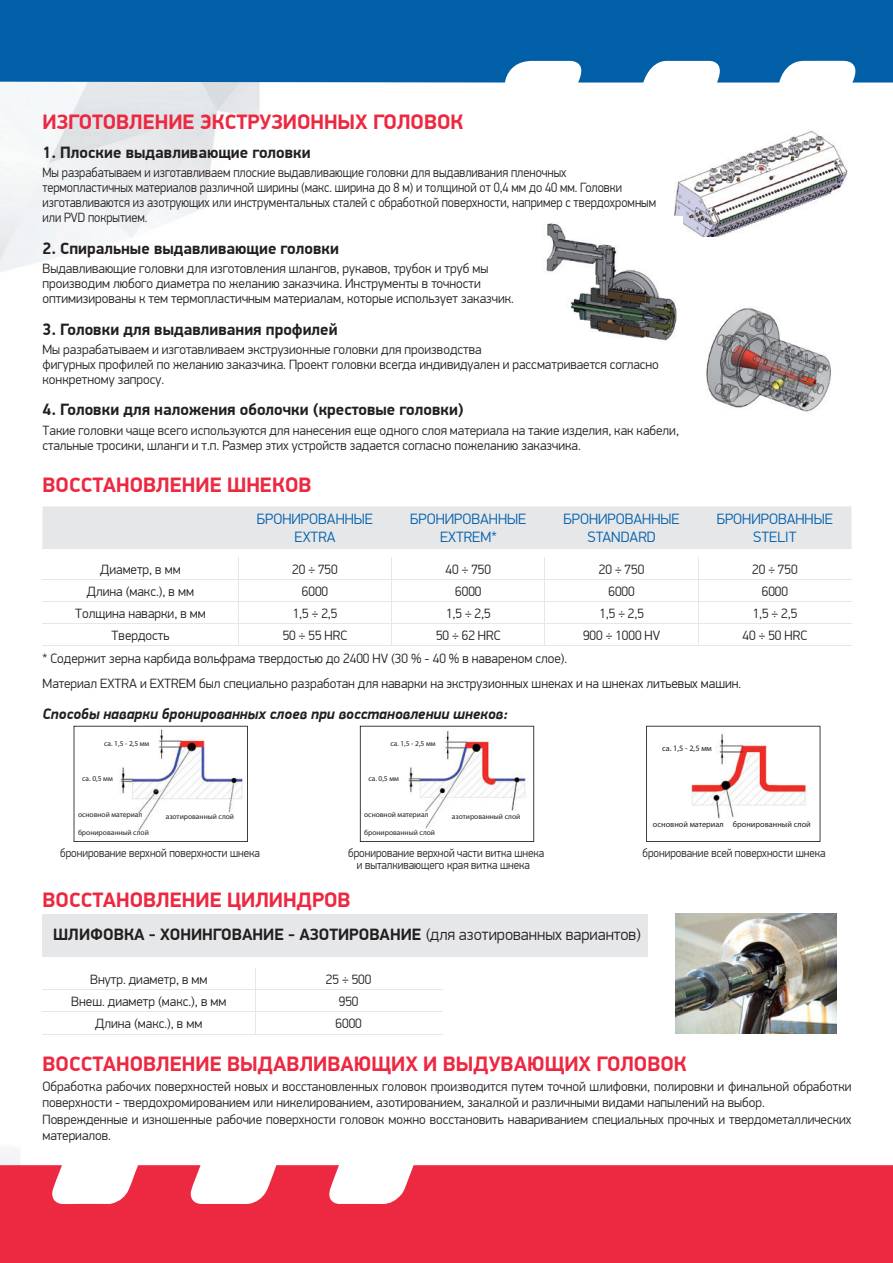
<style>
.page{position:relative;width:893px;height:1263px;background:#fff}
.page>*{position:absolute;margin:0;border:0;box-sizing:border-box;transform-origin:0 0}
.t1{font:700 21px "PF Din Display Pro";color:#ed2841}
.t2{font:700 16.5px "PF Din Display Pro";color:#231f20}
.t3{font:300 15px/18px "PF Din Display Pro";color:#015faa;text-align:center}
.t4{font:italic 700 15px "PF Din Display Pro";color:#231f20}
.t5{font:300 13.5px/15px "PF Din Display Pro";color:#231f20}
.t6{font:300 13.5px/15px "PF Din Display Pro";color:#231f20;scale:.93 1}
.t7{font:300 12px "PF Din Display Pro";color:#231f20;scale:.94 1}
.t8{font:8.25px "Myriad Pro";color:#231f20}
.t9{font:7.5px "Myriad Pro";color:#231f20}
.s1{font-weight:300}
</style>
<div class="page">
<img style="left:0;top:83px;width:852px;height:1082px">
<svg style="left:0;top:1165px;width:893px;height:98px;background:#ee3d53"></svg>
<svg style="left:0;top:0;width:893px;height:83px;background:#1269ac"></svg>
<div style="left:43px;top:914px;width:605px;height:42px;background:#e6e7e9"></div>
<img style="left:662px;top:124px;width:189px;height:113px">
<div style="left:43px;top:506px;width:808px;height:42px;background:#e6e7e9"></div>
<hr style="left:238px;top:506px;width:1px;height:42px;background:#e6e7e9">
<hr style="left:391px;top:506px;width:1px;height:42px;background:#e6e7e9">
<hr style="left:545px;top:506px;width:1px;height:42px;background:#e6e7e9">
<hr style="left:698px;top:506px;width:1px;height:42px;background:#e6e7e9">
<hr style="left:43px;top:548px;width:195px;height:1px;background:#e6e7e9">
<hr style="left:238px;top:548px;width:154px;height:1px;background:#e6e7e9">
<hr style="left:392px;top:548px;width:153px;height:1px;background:#e6e7e9">
<hr style="left:545px;top:548px;width:153px;height:1px;background:#e6e7e9">
<hr style="left:698px;top:548px;width:153px;height:1px;background:#e6e7e9">
<hr style="left:43px;top:579px;width:195px;height:1px;background:#e6e7e9">
<hr style="left:238px;top:579px;width:154px;height:1px;background:#e6e7e9">
<hr style="left:392px;top:579px;width:153px;height:1px;background:#e6e7e9">
<hr style="left:545px;top:579px;width:153px;height:1px;background:#e6e7e9">
<hr style="left:698px;top:579px;width:153px;height:1px;background:#e6e7e9">
<hr style="left:43px;top:601px;width:195px;height:1px;background:#e6e7e9">
<hr style="left:238px;top:601px;width:154px;height:1px;background:#e6e7e9">
<hr style="left:392px;top:601px;width:153px;height:1px;background:#e6e7e9">
<hr style="left:545px;top:601px;width:153px;height:1px;background:#e6e7e9">
<hr style="left:698px;top:601px;width:153px;height:1px;background:#e6e7e9">
<hr style="left:43px;top:623px;width:195px;height:1px;background:#e6e7e9">
<hr style="left:238px;top:623px;width:154px;height:1px;background:#e6e7e9">
<svg style="left:238px;top:557px;width:1px;height:88px"></svg>
<hr style="left:392px;top:623px;width:153px;height:1px;background:#e6e7e9">
<svg style="left:391px;top:557px;width:1px;height:88px"></svg>
<hr style="left:545px;top:623px;width:153px;height:1px;background:#e6e7e9">
<svg style="left:545px;top:557px;width:1px;height:88px"></svg>
<hr style="left:698px;top:623px;width:153px;height:1px;background:#e6e7e9">
<svg style="left:698px;top:557px;width:1px;height:88px"></svg>
<hr style="left:43px;top:645px;width:195px;height:1px;background:#e6e7e9">
<hr style="left:238px;top:645px;width:154px;height:1px;background:#e6e7e9">
<hr style="left:392px;top:645px;width:153px;height:1px;background:#e6e7e9">
<hr style="left:545px;top:645px;width:153px;height:1px;background:#e6e7e9">
<hr style="left:698px;top:645px;width:153px;height:1px;background:#e6e7e9">
<hr style="left:43px;top:989px;width:212px;height:1px;background:#e6e7e9">
<hr style="left:255px;top:989px;width:187px;height:1px;background:#e6e7e9">
<hr style="left:43px;top:1011px;width:212px;height:1px;background:#e6e7e9">
<hr style="left:255px;top:1011px;width:187px;height:1px;background:#e6e7e9">
<svg style="left:255px;top:968px;width:1px;height:66px"></svg>
<hr style="left:43px;top:1034px;width:212px;height:1px;background:#e6e7e9">
<hr style="left:255px;top:1034px;width:187px;height:1px;background:#e6e7e9">
<img style="left:538px;top:217px;width:144px;height:128px">
<img style="left:700px;top:300px;width:135px;height:121px">
<img style="left:676px;top:913px;width:160px;height:121px">
<svg style="left:74px;top:726px;width:174px;height:116px"></svg>
<svg style="left:360px;top:726px;width:174px;height:116px"></svg>
<svg style="left:646px;top:726px;width:174px;height:116px"></svg>
<h1 class="t1" style="left:43px;top:109px;width:422px">ИЗГОТОВЛЕНИЕ ЭКСТРУЗИОННЫХ ГОЛОВОК</h1>
<p class="t2" style="left:43px;top:142px;width:270px">1. Плоские выдавливающие головки</p>
<p class="t6" style="left:43px;top:165px;width:661px">Мы разрабатываем и изготавливаем плоские выдавливающие головки для выдавливания пленочных термопластичных материалов различной ширины (макс. ширина до 8 м) и толщиной от 0,4 мм до 40 мм. Головки изготавливаются из азотрующих или инструментальных сталей с обработкой поверхности, например с твердохромным или PVD покрытием.</p>
<p class="t2" style="left:43px;top:238px;width:298px">2. Спиральные выдавливающие головки</p>
<p class="t5" style="left:43px;top:261px;width:473px">Выдавливающие головки для изготовления шлангов, рукавов, трубок и труб мы производим любого диаметра по желанию заказчика. Инструменты в точности оптимизированы к тем термопластичным материалам, которые использует заказчик.</p>
<p class="t2" style="left:43px;top:319px;width:297px">3. Головки для выдавливания профилей</p>
<p class="t5" style="left:43px;top:342px;width:618px">Мы разрабатываем и изготавливаем экструзионные головки для производства<br>фигурных профилей по желанию заказчика. Проект головки всегда индивидуален и рассматривается согласно конкретному запросу.</p>
<p class="t2" style="left:43px;top:400px;width:423px">4. Головки для наложения оболочки (крестовые головки)</p>
<p class="t5" style="left:43px;top:423px;width:638px">Такие головки чаще всего используются для нанесения еще одного слоя материала на такие изделия, как кабели, стальные тросики, шланги и т.п. Размер этих устройств задается согласно пожеланию заказчика.</p>
<h1 class="t1" style="left:43px;top:472px;width:271px">ВОССТАНОВЛЕНИЕ ШНЕКОВ</h1>
<p class="t3" style="left:257px;top:510px;width:118px">БРОНИРОВАННЫЕ<br>EXTRA</p>
<p class="t3" style="left:410px;top:510px;width:118px">БРОНИРОВАННЫЕ<br>EXTREM*</p>
<p class="t3" style="left:563px;top:510px;width:118px">БРОНИРОВАННЫЕ<br>STANDARD</p>
<p class="t3" style="left:717px;top:510px;width:118px">БРОНИРОВАННЫЕ<br>STELIT</p>
<p class="t5" style="left:100px;top:562px;width:82px">Диаметр, в мм</p>
<p class="t5" style="left:292px;top:562px;width:47px">20 ÷ 750</p>
<p class="t5" style="left:446px;top:562px;width:47px">40 ÷ 750</p>
<p class="t5" style="left:599px;top:562px;width:47px">20 ÷ 750</p>
<p class="t5" style="left:752px;top:562px;width:47px">20 ÷ 750</p>
<p class="t5" style="left:87px;top:584px;width:109px">Длина (макс.), в мм</p>
<p class="t5" style="left:302px;top:584px;width:28px">6000</p>
<p class="t5" style="left:455px;top:584px;width:28px">6000</p>
<p class="t5" style="left:608px;top:584px;width:28px">6000</p>
<p class="t5" style="left:762px;top:584px;width:28px">6000</p>
<p class="t5" style="left:75px;top:606px;width:132px">Толщина наварки, в мм</p>
<p class="t5" style="left:293px;top:606px;width:46px">1,5 ÷ 2,5</p>
<p class="t5" style="left:446px;top:606px;width:46px">1,5 ÷ 2,5</p>
<p class="t5" style="left:599px;top:606px;width:46px">1,5 ÷ 2,5</p>
<p class="t5" style="left:752px;top:606px;width:46px">1,5 ÷ 2,5</p>
<p class="t5" style="left:112px;top:628px;width:59px">Твердость</p>
<p class="t5" style="left:283px;top:628px;width:66px">50 ÷ 55 HRC</p>
<p class="t5" style="left:436px;top:628px;width:66px">50 ÷ 62 HRC</p>
<p class="t5" style="left:583px;top:628px;width:79px">900 ÷ 1000 HV</p>
<p class="t5" style="left:743px;top:628px;width:66px">40 ÷ 50 HRC</p>
<p class="t5" style="left:43px;top:646px;width:700px;line-height:25.2px">* Содержит зерна карбида вольфрама твердостью до 2400 HV (30 % - 40 % в навареном слое).<br>Материал EXTRA и EXTREM был специально разработан для наварки на экструзионных шнеках и на шнеках литьевых машин.</p>
<p class="t4" style="left:43px;top:704px;width:467px">Способы наварки бронированных слоев при восстановлении шнеков:</p>
<p class="t9" style="left:104px;top:738px;width:47px">ca. 1,5 - 2,5 мм</p>
<p class="t9" style="left:390px;top:738px;width:47px">ca. 1,5 - 2,5 мм</p>
<p class="t9" style="left:82px;top:773px;width:32px">ca. 0,5 мм</p>
<p class="t9" style="left:368px;top:773px;width:32px">ca. 0,5 мм</p>
<p class="t9" style="left:78px;top:809px;width:66px">основной материал</p>
<p class="t9" style="left:364px;top:809px;width:66px">основной материал</p>
<p class="t9" style="left:166px;top:812px;width:70px">азотирoванный слой</p>
<p class="t9" style="left:452px;top:812px;width:70px">азотирoванный слой</p>
<p class="t9" style="left:78px;top:828px;width:72px">бронированный слой</p>
<p class="t9" style="left:364px;top:828px;width:72px">бронированный слой</p>
<p class="t8" style="left:662px;top:743px;width:51px">ca. 1,5 - 2,5 мм</p>
<p class="t8" style="left:653px;top:819px;width:72px">основной материал</p>
<p class="t8" style="left:733px;top:819px;width:79px">бронированный слой</p>
<p class="t7" style="left:60px;top:846px;width:214px">бронирование верхнoй поверхности шнека</p>
<p class="t7" style="left:348px;top:846px;width:210px">бронирование верхнoй части витка шнека</p>
<p class="t7" style="left:642px;top:846px;width:196px">бронирование всей поверхности шнека</p>
<p class="t7" style="left:357px;top:858px;width:186px">и выталкивающего края витка шнека</p>
<h1 class="t1" style="left:43px;top:887px;width:310px">ВОССТАНОВЛЕНИЕ ЦИЛИНДРОВ</h1>
<p class="t2" style="left:53px;top:925px;width:589px">ШЛИФОВКА - ХОНИНГОВАНИЕ - АЗОТИРОВАНИЕ <span class="s1">(для азотированных вариантов)</span></p>
<p class="t5" style="left:90px;top:972px;width:119px">Внутр. диаметр, в мм</p>
<p class="t5" style="left:326px;top:972px;width:47px">25 ÷ 500</p>
<p class="t5" style="left:71px;top:994px;width:156px">Внеш. диаметр (макс.), в мм</p>
<p class="t5" style="left:339px;top:994px;width:21px">950</p>
<p class="t5" style="left:95px;top:1016px;width:109px">Длина (макс.), в мм</p>
<p class="t5" style="left:335px;top:1016px;width:28px">6000</p>
<h1 class="t1" style="left:43px;top:1051px;width:646px">ВОССТАНОВЛЕНИЕ ВЫДАВЛИВАЮЩИХ И ВЫДУВАЮЩИХ ГОЛОВОК</h1>
<p class="t5" style="left:43px;top:1079px;width:810px;line-height:16.2px">Обработка рабочих поверхностей новых и восстановленных головок производится путем точной шлифовки, полировки и финальной обработки поверхности - твердохромированием или никелированием, азотированием, закалкой и различными видами напылений на выбор.<br>Поврежденные и изношенные рабочие поверхности головок можно восстановить навариванием специальных прочных и твердометаллических материалов.</p>
</div>
